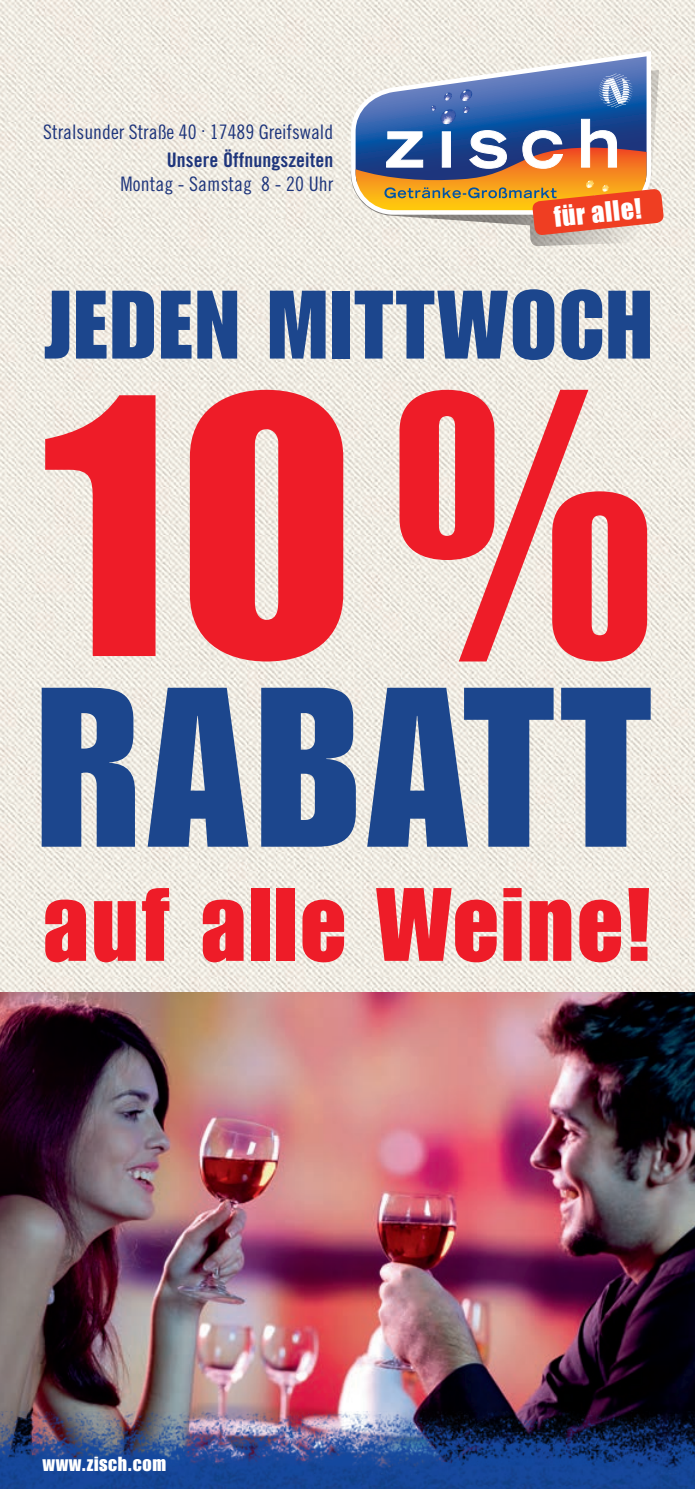
<style>
.page{position:relative;width:695px;height:1489px;background:#fff}
.page>*{position:absolute;margin:0;border:0;box-sizing:border-box;transform-origin:0 0}
.t1{font:365px "Impact LT Std";color:#ee1c28}
.t2{font:222.5px "Impact LT Std";letter-spacing:.03em;color:#1c468d}
.t3{font:102px "Impact LT Std";letter-spacing:.03em;color:#ee1c28}
.t4{font:95px "Impact LT Std";letter-spacing:.03em;color:#1c468d}
.t5{font:25.75px "Impact";color:#fff}
.t6{font:20px "Trade Gothic LT Std Cn 18";color:#1e357c}
.t7{font:20px "Trade Gothic LT Std Bd Cn 20";letter-spacing:.005em;color:#1e357c}
.t8{font:20px "Impact LT Std";letter-spacing:.03em;color:#fff}
</style>
<div class="page">
<img style="left:0;top:0;width:694px;height:992px">
<img style="left:0;top:992px;width:694px;height:418px">
<img style="left:0;top:1410px;width:694px;height:78px">
<svg style="left:349px;top:70px;width:311px;height:176px"></svg>
<svg style="left:351px;top:50px;width:302px;height:167px"></svg>
<svg style="left:355px;top:56px;width:309px;height:180px"></svg>
<p class="t6" style="left:43px;top:120px;width:291px">Stralsunder Straße 40 . 17489 Greifswald</p>
<p class="t7" style="left:167px;top:147px;width:168px">Unsere Öffnungszeiten</p>
<p class="t6" style="left:120px;top:172px;width:214px">Montag - Samstag 8 - 20 Uhr</p>
<p class="t5" style="left:551px;top:197px;width:89px;rotate:-6deg">für alle!</p>
<h3 class="t4" style="left:43px;top:269px;width:610px">JEDEN MITTWOCH</h3>
<h1 class="t1" style="left:33px;top:314px;width:623px">10%</h1>
<h2 class="t2" style="left:37px;top:638px;width:615px">RABATT</h2>
<h3 class="t3" style="left:43px;top:865px;width:610px">auf alle Weine!</h3>
<p class="t8" style="left:42px;top:1451px;width:125px">www.zisch.com</p>
</div>
